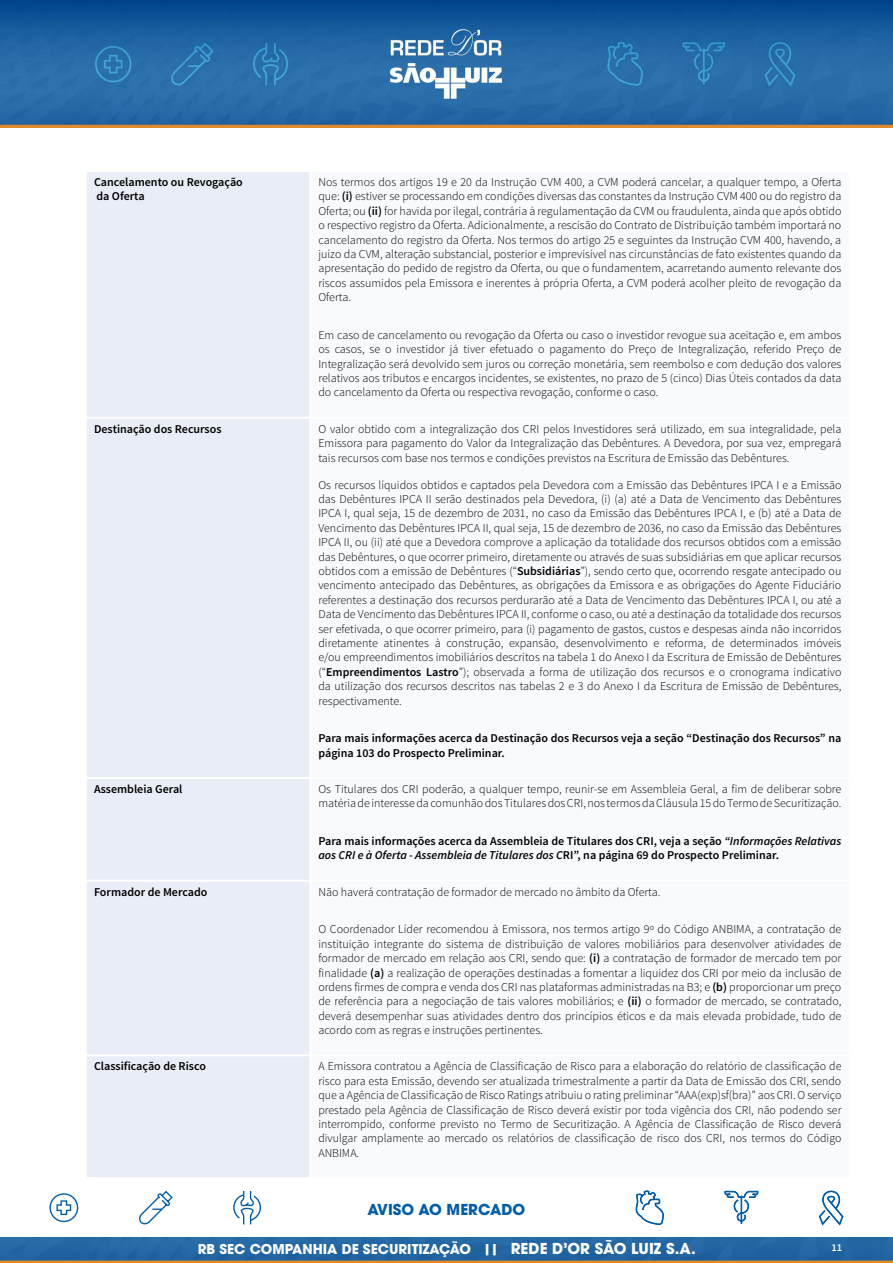
<style>
.page{position:relative;width:893px;height:1263px;background:#fff}
.page>*{position:absolute;margin:0;border:0;box-sizing:border-box;transform-origin:0 0}
.t1{font:700 15px "ITC Avant Garde Pro";color:#005da9}
.t2{font:700 13.5px "ITC Avant Garde Pro";color:#fff}
.t3{font:300 12px/14.4px "Source Sans Pro";color:#000;text-align:justify}
.t4{font:600 12px/14.4px "Source Sans Pro";color:#000}
.t5{font:600 10.5px "Source Sans Pro";color:#fff}
.s1{font-weight:600}
.s2{font-style:italic}
.s3{font-size:15px}
</style>
<div class="page">
<img style="left:0;top:0;width:893px;height:127px">
<img style="left:0;top:1237px;width:893px;height:26px">
<svg style="left:139px;top:1190px;width:34px;height:35px"></svg>
<svg style="left:233px;top:1191px;width:28px;height:34px"></svg>
<div style="left:49px;top:1193px;width:29px;height:29px;border:1px solid #005da9;border-radius:50%"></div>
<svg style="left:56px;top:1200px;width:16px;height:16px"></svg>
<svg style="left:819px;top:1191px;width:25px;height:35px"></svg>
<svg style="left:724px;top:1190px;width:35px;height:34px"></svg>
<svg style="left:635px;top:1190px;width:29px;height:35px"></svg>
<div style="left:87px;top:172px;width:222px;height:1005px;background:#e9edf8"></div>
<hr style="left:85px;top:417px;width:225px;height:2px;background:#fff">
<hr style="left:85px;top:777px;width:225px;height:2px;background:#fff">
<hr style="left:85px;top:880px;width:225px;height:2px;background:#fff">
<hr style="left:85px;top:1054px;width:225px;height:2px;background:#fff">
<p class="t4" style="left:94px;top:175px;width:150px">Cancelamento ou Revogação da Oferta</p>
<p class="t3" style="left:318px;top:175px;width:524px">Nos termos dos artigos 19 e 20 da Instrução CVM 400, a CVM poderá cancelar, a qualquer tempo, a Oferta que: <span class="s1">(i)</span> estiver se processando em condições diversas das constantes da Instrução CVM 400 ou do registro da Oferta; ou <span class="s1">(ii)</span> for havida por ilegal, contrária à regulamentação da CVM ou fraudulenta, ainda que após obtido o respectivo registro da Oferta. Adicionalmente, a rescisão do Contrato de Distribuição também importará no cancelamento do registro da Oferta. Nos termos do artigo 25 e seguintes da Instrução CVM 400, havendo, a juízo da CVM, alteração substancial, posterior e imprevisível nas circunstâncias de fato existentes quando da apresentação do pedido de registro da Oferta, ou que o fundamentem, acarretando aumento relevante dos riscos assumidos pela Emissora e inerentes à própria Oferta, a CVM poderá acolher pleito de revogação da Oferta.</p>
<p class="t3" style="left:318px;top:328px;width:524px">Em caso de cancelamento ou revogação da Oferta ou caso o investidor revogue sua aceitação e, em ambos os casos, se o investidor já tiver efetuado o pagamento do Preço de Integralização, referido Preço de Integralização será devolvido sem juros ou correção monetária, sem reembolso e com dedução dos valores relativos aos tributos e encargos incidentes, se existentes, no prazo de 5 (cinco) Dias Úteis contados da data do cancelamento da Oferta ou respectiva revogação, conforme o caso.</p>
<p class="t4" style="left:94px;top:422px;width:129px">Destinação dos Recursos</p>
<p class="t3" style="left:318px;top:422px;width:524px">O valor obtido com a integralização dos CRI pelos Investidores será utilizado, em sua integralidade, pela Emissora para pagamento do Valor da Integralização das Debêntures. A Devedora, por sua vez, empregará tais recursos com base nos termos e condições previstos na Escritura de Emissão das Debêntures.</p>
<p class="t3" style="left:318px;top:477px;width:524px">Os recursos líquidos obtidos e captados pela Devedora com a Emissão das Debêntures IPCA I e a Emissão das Debêntures IPCA II serão destinados pela Devedora, (i) (a) até a Data de Vencimento das Debêntures IPCA I, qual seja, 15 de dezembro de 2031, no caso da Emissão das Debêntures IPCA I, e (b) até a Data de Vencimento das Debêntures IPCA II, qual seja, 15 de dezembro de 2036, no caso da Emissão das Debêntures IPCA II, ou (ii) até que a Devedora comprove a aplicação da totalidade dos recursos obtidos com a emissão das Debêntures, o que ocorrer primeiro, diretamente ou através de suas subsidiárias em que aplicar recursos obtidos com a emissão de Debêntures (“<span class="s1">Subsidiárias</span>”), sendo certo que, ocorrendo resgate antecipado ou vencimento antecipado das Debêntures, as obrigações da Emissora e as obrigações do Agente Fiduciário referentes a destinação dos recursos perdurarão até a Data de Vencimento das Debêntures IPCA I, ou até a Data de Vencimento das Debêntures IPCA II, conforme o caso, ou até a destinação da totalidade dos recursos ser efetivada, o que ocorrer primeiro, para (i) pagamento de gastos, custos e despesas ainda não incorridos diretamente atinentes à construção, expansão, desenvolvimento e reforma, de determinados imóveis e/ou empreendimentos imobiliários descritos na tabela 1 do Anexo I da Escritura de Emissão de Debêntures (“<span class="s1">Empreendimentos Lastro</span>”); observada a forma de utilização dos recursos e o cronograma indicativo da utilização dos recursos descritos nas tabelas 2 e 3 do Anexo I da Escritura de Emissão de Debêntures, respectivamente.</p>
<p class="t4" style="left:318px;top:731px;width:524px">Para mais informações acerca da Destinação dos Recursos veja a seção “Destinação dos Recursos” na página 103 do Prospecto Preliminar.</p>
<p class="t4" style="left:94px;top:782px;width:90px">Assembleia Geral</p>
<p class="t3" style="left:318px;top:782px;width:524px">Os Titulares dos CRI poderão, a qualquer tempo, reunir-se em Assembleia Geral, a fim de deliberar sobre matéria de interesse da comunhão dos Titulares dos CRI, nos termos da Cláusula 15 do Termo de Securitização.</p>
<p class="t4" style="left:318px;top:834px;width:524px">Para mais informações acerca da Assembleia de Titulares dos CRI, veja a seção <span class="s2">“Informações Relativas aos CRI e à Oferta - Assembleia de Titulares dos C</span>RI”, na página 69 do Prospecto Preliminar.</p>
<p class="t4" style="left:94px;top:885px;width:115px">Formador de Mercado</p>
<p class="t3" style="left:318px;top:884px;width:343px">Não haverá contratação de formador de mercado no âmbito da Oferta.</p>
<p class="t3" style="left:318px;top:922px;width:524px">O Coordenador Líder recomendou à Emissora, nos termos artigo 9º do Código ANBIMA, a contratação de instituição integrante do sistema de distribuição de valores mobiliários para desenvolver atividades de formador de mercado em relação aos CRI, sendo que: <span class="s1">(i)</span> a contratação de formador de mercado tem por finalidade <span class="s1">(a)</span> a realização de operações destinadas a fomentar a liquidez dos CRI por meio da inclusão de ordens firmes de compra e venda dos CRI nas plataformas administradas na B3; e <span class="s1">(b)</span> proporcionar um preço de referência para a negociação de tais valores mobiliários; e <span class="s1">(ii)</span> o formador de mercado, se contratado, deverá desempenhar suas atividades dentro dos princípios éticos e da mais elevada probidade, tudo de acordo com as regras e instruções pertinentes.</p>
<p class="t4" style="left:94px;top:1059px;width:113px">Classificação de Risco</p>
<p class="t3" style="left:318px;top:1059px;width:524px">A Emissora contratou a Agência de Classificação de Risco para a elaboração do relatório de classificação de risco para esta Emissão, devendo ser atualizada trimestralmente a partir da Data de Emissão dos CRI, sendo que a Agência de Classificação de Risco Ratings atribuiu o rating preliminar “AAA(exp)sf(bra)” aos CRI. O serviço prestado pela Agência de Classificação de Risco deverá existir por toda vigência dos CRI, não podendo ser interrompido, conforme previsto no Termo de Securitização. A Agência de Classificação de Risco deverá divulgar amplamente ao mercado os relatórios de classificação de risco dos CRI, nos termos do Código ANBIMA.</p>
<p class="t1" style="left:367px;top:1199px;width:159px">AVISO AO MERCADO</p>
<p class="t2" style="left:198px;top:1240px;width:499px">RB SEC COMPANHIA DE SECURITIZAÇÃO || <span class="s3">REDE D’OR SÃO LUIZ S.A.</span></p>
<p class="t5" style="left:831px;top:1241px;width:12px">11</p>
</div>
